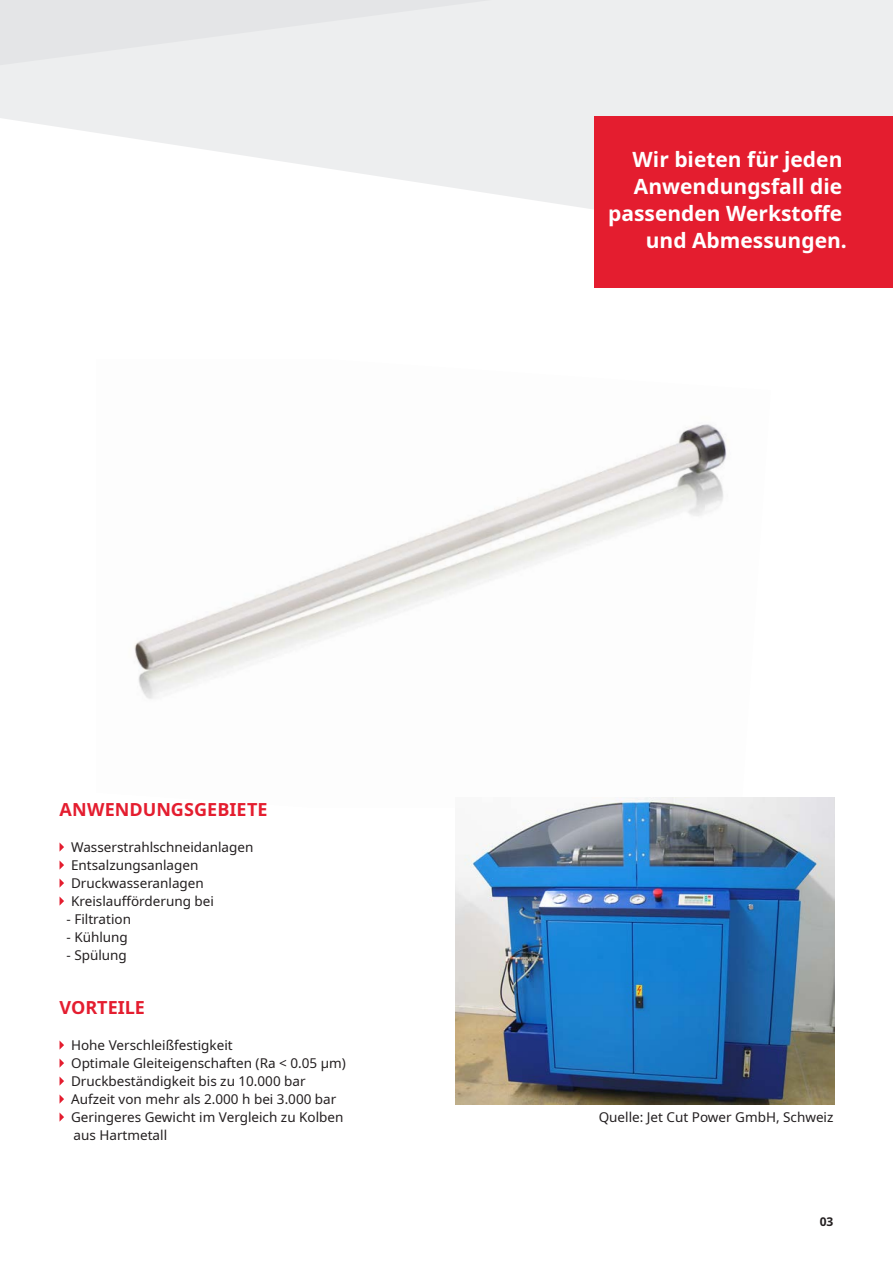
<style>
.page{position:relative;width:893px;height:1263px;background:#fff}
.page>*{position:absolute;margin:0;border:0;box-sizing:border-box;transform-origin:0 0}
.Highlight_text_tools{font:700 21px/27px "Noto Sans";color:#fff;text-align:right}
.Headline{font:700 18px "Noto Sans";letter-spacing:.005em;color:#e41d2f}
.Body{font:700 18px "Noto Sans";color:#e41d2f}
.Body-2{font:13.5px/18px "Noto Sans";color:#231f20}
.t1{font:700 12px "Noto Sans";color:#231f20}
</style>
<div class="page">
<img style="left:134px;top:424px;width:637px;height:374px">
<img style="left:455px;top:798px;width:380px;height:306px">
<div style="left:445px;top:0;width:448px;height:209px;background:#edeeef"></div>
<svg style="left:0;top:0;width:587px;height:186px;background:#eeeff0"></svg>
<div style="left:594px;top:117px;width:299px;height:171px;background:#e41d2f"></div>
<svg style="left:60px;top:843px;width:4px;height:8px"></svg>
<svg style="left:60px;top:861px;width:4px;height:8px"></svg>
<svg style="left:60px;top:879px;width:4px;height:8px"></svg>
<svg style="left:60px;top:897px;width:4px;height:8px"></svg>
<svg style="left:60px;top:1041px;width:4px;height:8px"></svg>
<svg style="left:60px;top:1059px;width:4px;height:8px"></svg>
<svg style="left:60px;top:1077px;width:4px;height:8px"></svg>
<svg style="left:60px;top:1095px;width:4px;height:8px"></svg>
<svg style="left:60px;top:1113px;width:4px;height:8px"></svg>
<p class="Headline" style="left:60px;top:796px;width:210px">ANWENDUNGSGEBIETE</p>
<p class="Body-2" style="left:71px;top:838px;width:184px">Wasserstrahlschneidanlagen</p>
<p class="Body-2" style="left:71px;top:856px;width:129px">Entsalzungsanlagen</p>
<p class="Body-2" style="left:71px;top:874px;width:134px">Druckwasseranlagen</p>
<p class="Body-2" style="left:71px;top:892px;width:144px">Kreislaufförderung bei</p>
<p class="Body-2" style="left:67px;top:910px;width:66px">- Filtration</p>
<p class="Body-2" style="left:67px;top:928px;width:63px">- Kühlung</p>
<p class="Body-2" style="left:67px;top:946px;width:62px">- Spülung</p>
<p class="Body" style="left:60px;top:994px;width:87px">VORTEILE</p>
<p class="Body-2" style="left:71px;top:1036px;width:163px">Hohe Verschleißfestigkeit</p>
<p class="Body-2" style="left:71px;top:1054px;width:276px">Optimale Gleiteigenschaften (Ra &lt; 0.05 μm)</p>
<p class="Body-2" style="left:71px;top:1072px;width:236px">Druckbeständigkeit bis zu 10.000 bar</p>
<p class="Body-2" style="left:71px;top:1090px;width:267px">Aufzeit von mehr als 2.000 h bei 3.000 bar</p>
<p class="Body-2" style="left:71px;top:1108px;width:274px">Geringeres Gewicht im Vergleich zu Kolben aus Hartmetall</p>
<p class="Highlight_text_tools" style="left:608px;top:146px;width:240px">Wir bieten für jeden<br>Anwendungsfall die passenden Werkstoffe und Abmessungen.</p>
<p class="Body-2" style="left:599px;top:1108px;width:236px">Quelle: Jet Cut Power GmbH, Schweiz</p>
<p class="t1" style="left:820px;top:1213px;width:15px">03</p>
</div>
